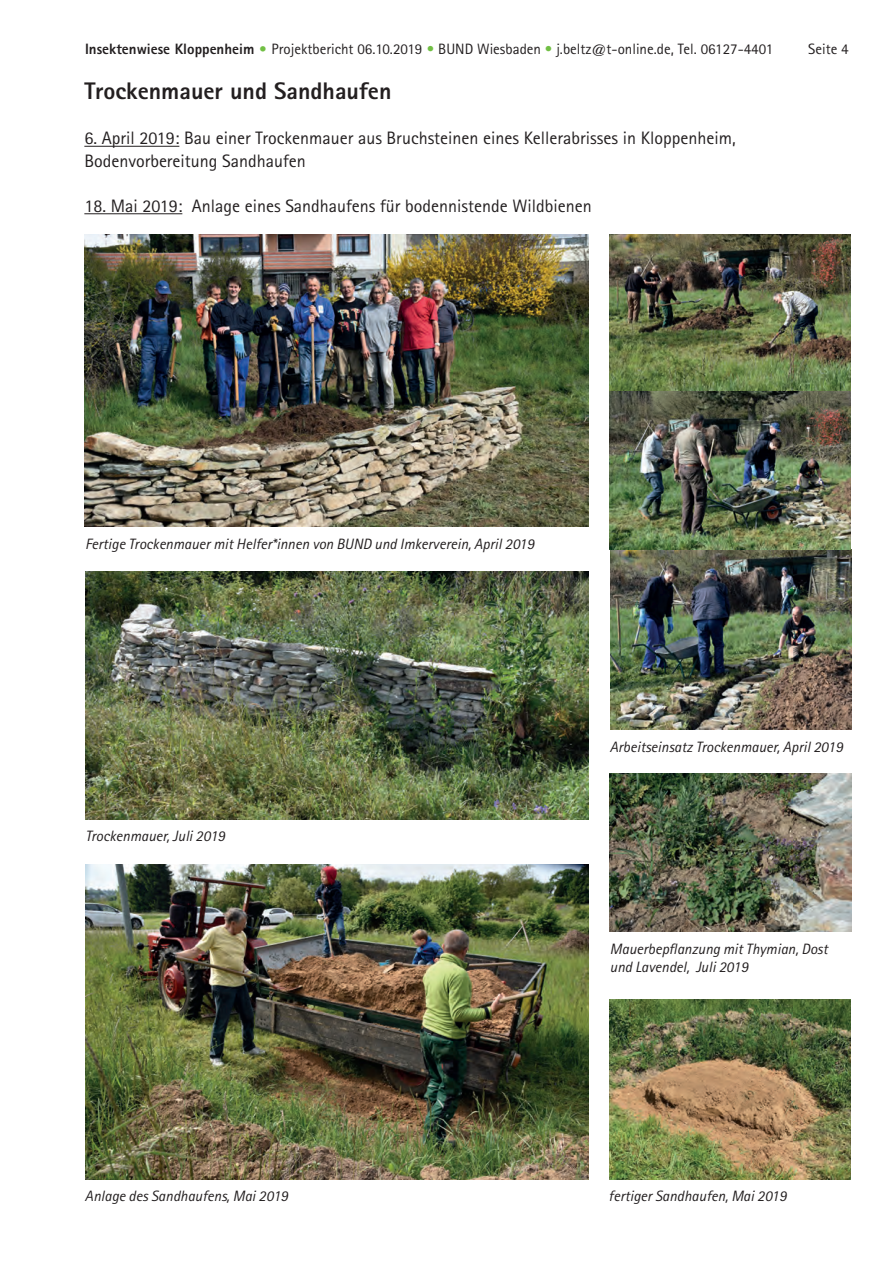
<style>
.page{position:relative;width:893px;height:1263px;background:#fff}
.page>*{position:absolute;margin:0;border:0;box-sizing:border-box;transform-origin:0 0}
.t1{font:800 24px "Agfa Rotis Sans Serif";color:#231f20}
.t2{font:18px/22.5px "Agfa Rotis Sans Serif";color:#231f20}
.t3{font:italic 15px/18px "Agfa Rotis Sans Serif";color:#231f20}
.t4{font:15px "Agfa Rotis Sans Serif";color:#231f20}
.s1{font-weight:800}
.s2{font-weight:800;color:#71bf44}
.s3{color:#71bf44}
</style>
<div class="page">
<img style="left:85px;top:864px;width:503px;height:315px">
<img style="left:609px;top:234px;width:242px;height:495px">
<img style="left:609px;top:774px;width:242px;height:158px">
<img style="left:610px;top:999px;width:241px;height:180px">
<img style="left:85px;top:572px;width:503px;height:247px">
<hr style="left:84px;top:146px;width:95px;height:1px;background:#231f20">
<hr style="left:84px;top:213px;width:98px;height:1px;background:#231f20">
<img style="left:85px;top:234px;width:503px;height:292px">
<img style="left:609px;top:234px;width:241px;height:157px">
<img style="left:609px;top:392px;width:241px;height:157px">
<p class="t4" style="left:85px;top:40px;width:690px"><span class="s1">Insektenwiese Kloppenheim</span> <span class="s2">•</span> Projektbericht 06.10.2019 <span class="s3">•</span> BUND Wiesbaden <span class="s3">•</span> j.beltz@t-online.de, Tel. 06127-4401</p>
<p class="t4" style="left:808px;top:40px;width:42px">Seite 4</p>
<h1 class="t1" style="left:84px;top:76px;width:309px">Trockenmauer und Sandhaufen</h1>
<p class="t2" style="left:84px;top:127px;width:653px">6. April 2019: Bau einer Trockenmauer aus Bruchsteinen eines Kellerabrisses in Kloppenheim,<br>Bodenvorbereitung Sandhaufen</p>
<p class="t2" style="left:84px;top:194px;width:509px">18. Mai 2019: Anlage eines Sandhaufens für bodennistende Wildbienen</p>
<p class="t3" style="left:85px;top:535px;width:451px">Fertige Trockenmauer mit Helfer*innen von BUND und Imkerverein, April 2019</p>
<p class="t3" style="left:85px;top:827px;width:141px">Trockenmauer, Juli 2019</p>
<p class="t3" style="left:610px;top:738px;width:235px">Arbeitseinsatz Trockenmauer, April 2019</p>
<p class="t3" style="left:610px;top:940px;width:219px">Mauerbepflanzung mit Thymian, Dost und Lavendel, Juli 2019</p>
<p class="t3" style="left:85px;top:1187px;width:204px">Anlage des Sandhaufens, Mai 2019</p>
<p class="t3" style="left:609px;top:1187px;width:180px">fertiger Sandhaufen, Mai 2019</p>
</div>
